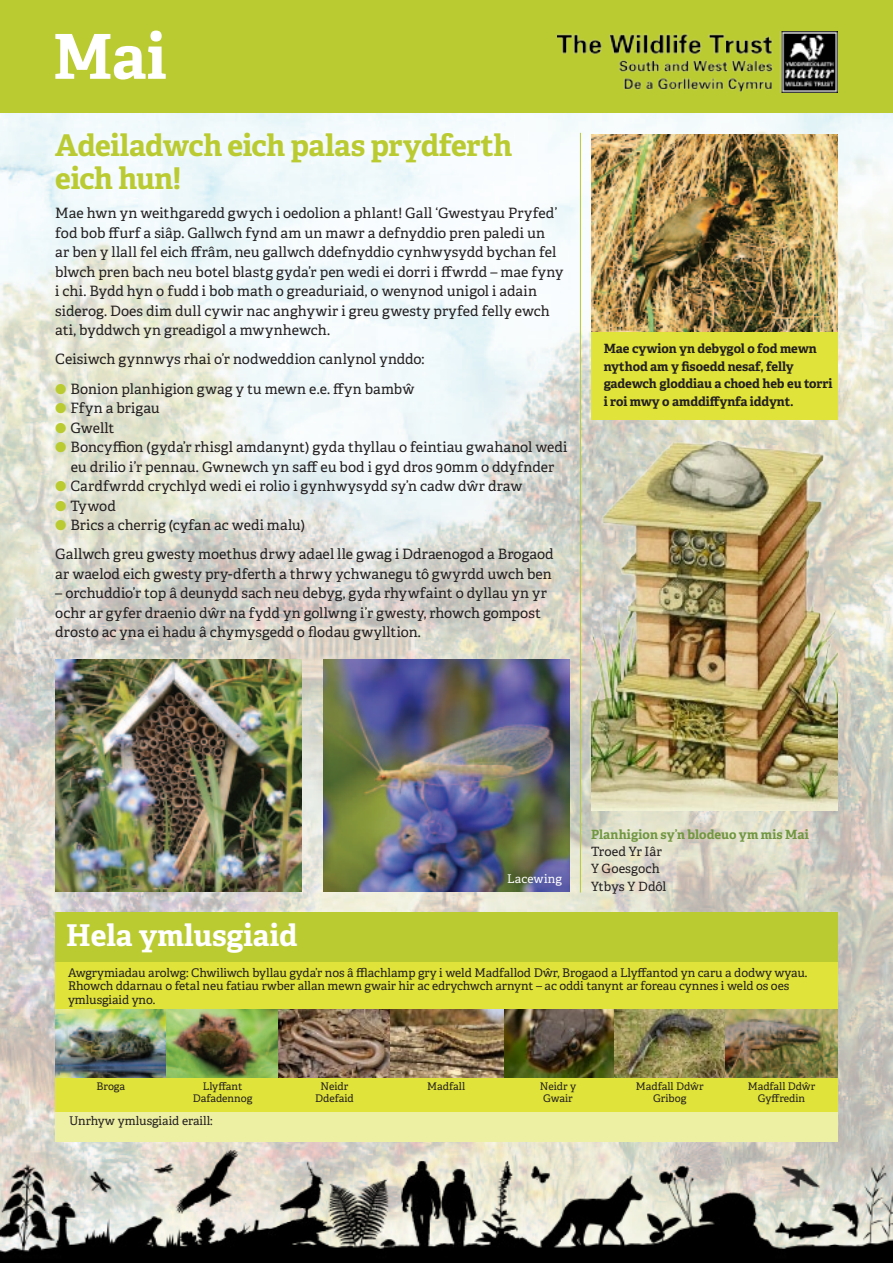
<style>
.page{position:relative;width:893px;height:1263px;background:#fff}
.page>*{position:absolute;margin:0;border:0;box-sizing:border-box;transform-origin:0 0}
.t1{font:700 61.95px "Adelle Basic";color:#fff}
.t2{font:700 30px/33px "Adelle Basic";letter-spacing:-.015em;color:#bacb32}
.t3{font:700 30px "Adelle Basic";color:#fff}
.t4{font:14.25px/19.5px "Adelle Basic";letter-spacing:.005em;color:#231f20}
.t5{font:700 12.75px/17.5px "Adelle Basic";letter-spacing:-.005em;color:#231f20}
.t6{font:700 12.75px "Adelle Basic";letter-spacing:.01em;color:#719741}
.t7{font:12.75px/17.7px "Adelle Basic";letter-spacing:.005em;color:#231f20}
.t8{font:12px/13.5px "Adelle Basic";letter-spacing:-.005em;color:#231f20}
.t9{font:12px "Adelle Basic";letter-spacing:.015em;color:#fff}
.t10{font:10.5px/12px "Adelle Basic";color:#231f20;text-align:center}
.s1{color:#bacb32}
</style>
<div class="page">
<img style="left:0;top:113px;width:893px;height:1028px">
<img style="left:0;top:1141px;width:893px;height:122px">
<div style="left:0;top:0;width:893px;height:113px;background:#bacb32"></div>
<hr style="left:580px;top:133px;width:1px;height:759px;background:#bacb32">
<div style="left:591px;top:331px;width:247px;height:89px;background:#e0e339"></div>
<img style="left:591px;top:134px;width:247px;height:197px">
<img style="left:55px;top:659px;width:247px;height:232px">
<img style="left:323px;top:659px;width:247px;height:232px">
<div style="left:55px;top:1010px;width:783px;height:132px;background:#edf0a3"></div>
<div style="left:55px;top:912px;width:783px;height:50px;background:#bacb32"></div>
<div style="left:55px;top:962px;width:783px;height:149px;background:#e0e339"></div>
<img style="left:55px;top:1010px;width:111px;height:67px">
<img style="left:166px;top:1010px;width:113px;height:67px">
<svg style="left:279px;top:1010px;width:112px;height:67px;background:#836a56"></svg>
<img style="left:503px;top:1010px;width:111px;height:67px">
<img style="left:614px;top:1010px;width:112px;height:67px">
<img style="left:726px;top:1010px;width:112px;height:67px">
<img style="left:391px;top:1010px;width:112px;height:67px">
<img style="left:591px;top:427px;width:247px;height:383px">
<img style="left:558px;top:31px;width:279px;height:61px">
<h1 class="t1" style="left:53px;top:17px;width:115px">Mai</h1>
<h2 class="t2" style="left:55px;top:129px;width:458px">Adeiladwch eich palas prydferth eich hun!</h2>
<p class="t4" style="left:55px;top:203px;width:510px">Mae hwn yn weithgaredd gwych i oedolion a phlant! Gall ‘Gwestyau Pryfed’ fod bob ffurf a siâp. Gallwch fynd am un mawr a defnyddio pren paledi un<br>ar ben y llall fel eich ffrâm, neu gallwch ddefnyddio cynhwysydd bychan fel blwch pren bach neu botel blastg gyda’r pen wedi ei dorri i ffwrdd – mae fyny i chi. Bydd hyn o fudd i bob math o greaduriaid, o wenynod unigol i adain siderog. Does dim dull cywir nac anghywir i greu gwesty pryfed felly ewch ati, byddwch yn greadigol a mwynhewch.</p>
<p class="t4" style="left:55px;top:350px;width:371px">Ceisiwch gynnwys rhai o’r nodweddion canlynol ynddo:</p>
<p class="t4" style="left:55px;top:379px;width:361px"><span class="s1">●</span> Bonion planhigion gwag y tu mewn e.e. ffyn bambŵ</p>
<p class="t4" style="left:55px;top:398px;width:106px"><span class="s1">●</span> Ffyn a brigau</p>
<p class="t4" style="left:55px;top:418px;width:61px"><span class="s1">●</span> Gwellt</p>
<p class="t4" style="left:55px;top:437px;width:514px;text-align:center"><span class="s1">●</span> Boncyffion (gyda’r rhisgl amdanynt) gyda thyllau o feintiau gwahanol wedi eu drilio i’r pennau. Gwnewch yn saff eu bod i gyd dros 90mm o ddyfnder</p>
<p class="t4" style="left:55px;top:476px;width:469px"><span class="s1">●</span> Cardfwrdd crychlyd wedi ei rolio i gynhwysydd sy’n cadw dŵr draw</p>
<p class="t4" style="left:55px;top:496px;width:62px"><span class="s1">●</span> Tywod</p>
<p class="t4" style="left:55px;top:510px;width:500px;line-height:29.2px"><span class="s1">●</span> Brics a cherrig (cyfan ac wedi malu)<br>Gallwch greu gwesty moethus drwy adael lle gwag i Ddraenogod a Brogaod</p>
<p class="t4" style="left:55px;top:564px;width:498px">ar waelod eich gwesty pry-dferth a thrwy ychwanegu toˆ gwyrdd uwch ben</p>
<p class="t4" style="left:55px;top:584px;width:493px">– orchuddio’r top â deunydd sach neu debyg, gyda rhywfaint o dyllau yn yr ochr ar gyfer draenio dŵr na fydd yn gollwng i’r gwesty, rhowch gompost drosto ac yna ei hadu â chymysgedd o flodau gwylltion.</p>
<p class="t5" style="left:604px;top:340px;width:230px">Mae cywion yn debygol o fod mewn nythod am y fisoedd nesaf, felly gadewch gloddiau a choed heb eu torri i roi mwy o amddiffynfa iddynt.</p>
<h2 class="t3" style="left:66px;top:916px;width:233px">Hela ymlusgiaid</h2>
<p class="t9" style="left:507px;top:871px;width:56px">Lacewing</p>
<p class="t6" style="left:591px;top:826px;width:219px">Planhigion sy’n blodeuo ym mis Mai</p>
<p class="t7" style="left:591px;top:842px;width:77px">Troed Yr Iâr<br>Y Goesgoch<br>Ytbys Y Ddôl</p>
<p class="t8" style="left:68px;top:965px;width:741px">Awgrymiadau arolwg: Chwiliwch byllau gyda’r nos â fflachlamp gry i weld Madfallod Dŵr, Brogaod a Llyffantod yn caru a dodwy wyau.<br>Rhowch ddarnau o fetal neu fatiau rwber allan mewn gwair hir ac edrychwch arnynt – ac oddi tanynt ar foreau cynnes i weld os oes ymlusgiaid yno.</p>
<p class="t10" style="left:97px;top:1080px;width:30px">Broga</p>
<p class="t10" style="left:193px;top:1080px;width:61px">Llyffant<br>Dafadennog</p>
<p class="t10" style="left:315px;top:1080px;width:40px">Neidr<br>Ddefaid</p>
<p class="t10" style="left:427px;top:1080px;width:39px">Madfall</p>
<p class="t10" style="left:540px;top:1080px;width:38px">Neidr y<br>Gwair</p>
<p class="t10" style="left:636px;top:1080px;width:69px">Madfall Ddŵr<br>Gribog</p>
<p class="t10" style="left:748px;top:1080px;width:69px">Madfall Ddŵr<br>Gyffredin</p>
<p class="t8" style="left:69px;top:1114px;width:145px">Unrhyw ymlusgiaid eraill:</p>
</div>
